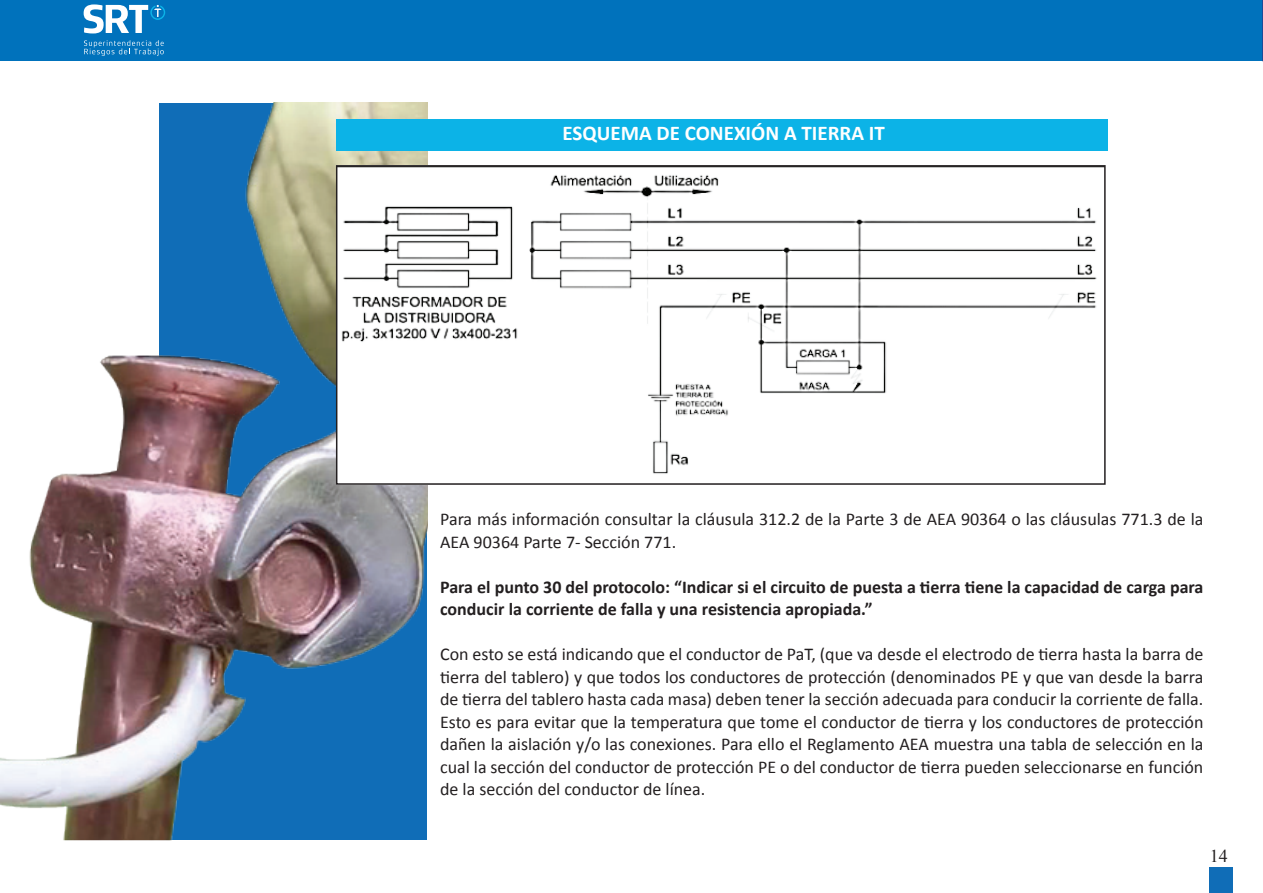
<style>
.page{position:relative;width:1263px;height:893px;background:#fff}
.page>*{position:absolute;margin:0;border:0;box-sizing:border-box;transform-origin:0 0}
.t1{font:700 21px "Calibri";color:#fff}
.t2{font:18px/22.5px "Calibri";color:#231f20}
.t3{font:700 18px/22.5px "Calibri";color:#231f20}
.t4{font:18px "Times New Roman";color:#231f20}
</style>
<div class="page">
<div style="left:1209px;top:867px;width:23px;height:26px;background:#106db7"></div>
<div style="left:0;top:0;width:1263px;height:61px;background:#0072bc"></div>
<svg style="left:1262px;top:0;width:1px;height:61px"></svg>
<svg style="left:84px;top:40px;width:80px;height:16px"></svg>
<svg style="left:84px;top:4px;width:81px;height:29px"></svg>
<img style="left:0;top:102px;width:427px;height:739px">
<img style="left:339px;top:168px;width:758px;height:314px">
<div style="left:336px;top:165px;width:770px;height:320px;border:2px solid #231f20"></div>
<div style="left:336px;top:119px;width:771px;height:31px;background:#0cb3e7"></div>
<p class="t1" style="left:562px;top:120px;width:324px">ESQUEMA DE CONEXIÓN A TIERRA IT</p>
<p class="t2" style="left:440px;top:508px;width:765px">Para más información consultar la cláusula 312.2 de la Parte 3 de AEA 90364 o las cláusulas 771.3 de la<br>AEA 90364 Parte 7- Sección 771.</p>
<p class="t3" style="left:440px;top:575px;width:765px">Para el punto 30 del protocolo: “Indicar si el circuito de puesta a tierra tiene la capacidad de carga para conducir la corriente de falla y una resistencia apropiada.”</p>
<p class="t2" style="left:440px;top:643px;width:765px;text-align:justify">Con esto se está indicando que el conductor de PaT, (que va desde el electrodo de tierra hasta la barra de tierra del tablero) y que todos los conductores de protección (denominados PE y que van desde la barra de tierra del tablero hasta cada masa) deben tener la sección adecuada para conducir la corriente de falla.<br>Esto es para evitar que la temperatura que tome el conductor de tierra y los conductores de protección dañen la aislación y/o las conexiones. Para ello el Reglamento AEA muestra una tabla de selección en la cual la sección del conductor de protección PE o del conductor de tierra pueden seleccionarse en función de la sección del conductor de línea.</p>
<p class="t4" style="left:1210px;top:844px;width:19px">14</p>
</div>
